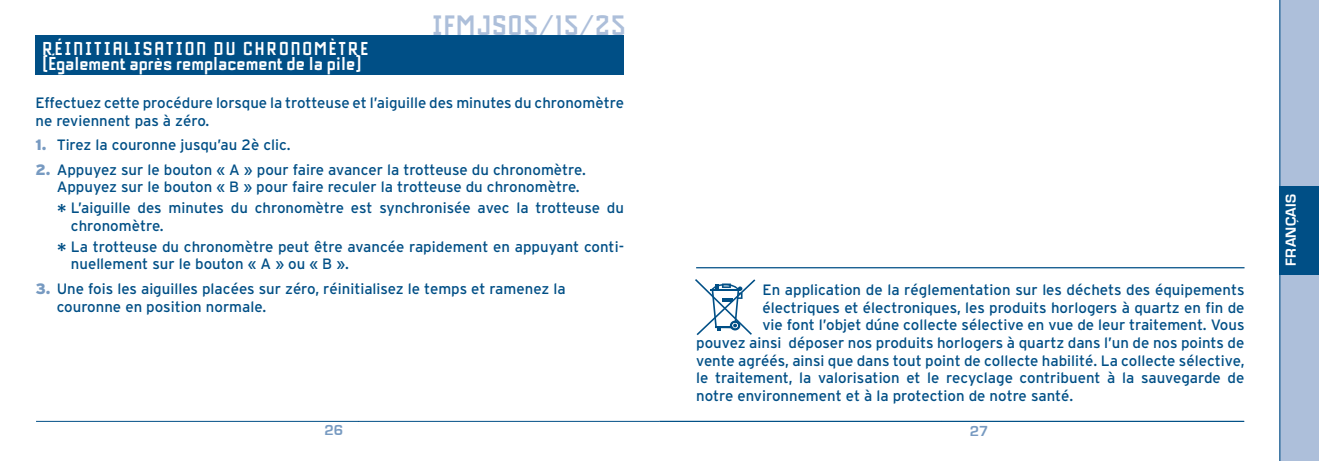
<style>
.page{position:relative;width:1319px;height:461px;background:#fff}
.page>*{position:absolute;margin:0;border:0;box-sizing:border-box;transform-origin:0 0}
.t1{font:700 30px "Drukpa";letter-spacing:.04em;color:#adbfda}
.t2{font:700 20px/15px "Drukpa";color:#fff}
.t3{font:15px/17.5px "Interstate";color:#004f86}
.t4{font:700 15px "Eurostile";letter-spacing:.025em;color:#fff}
.t5{font:700 15px "Eurostile";color:#779ac1}
.s1{font-weight:900;color:#779ac1}
.s2{font-size:20px}
</style>
<div class="page">
<hr style="left:359px;top:421px;width:300px;height:1px;background:#004f86">
<hr style="left:36px;top:421px;width:323px;height:1px;background:#004f86">
<hr style="left:659px;top:421px;width:282px;height:1px;background:#004f86">
<hr style="left:941px;top:421px;width:302px;height:1px;background:#004f86">
<div style="left:1278px;top:0;width:40px;height:461px;background:#adbfda"></div>
<div style="left:1278px;top:186px;width:40px;height:88px;background:#004f86"></div>
<hr style="left:1279px;top:0;width:1px;height:461px;background:#004f86">
<div style="left:35px;top:35px;width:589px;height:40px;background:#004f86"></div>
<svg style="left:695px;top:279px;width:60px;height:56px"></svg>
<hr style="left:696px;top:267px;width:548px;height:1px;background:#004f86">
<h1 class="t1" style="left:432px;top:9px;width:195px">IFMJS05/15/25</h1>
<h2 class="t2" style="left:43px;top:42px;width:327px">RÉINITIALISATION DU CHRONOMÈTRE (Également après remplacement de la pile)</h2>
<p class="t3" style="left:35px;top:94px;width:590px">Effectuez cette procédure lorsque la trotteuse et l’aiguille des minutes du chronomètre ne reviennent pas à zéro.</p>
<p class="t3" style="left:35px;top:136px;width:257px"><span class="s1">1.</span> Tirez la couronne jusqu’au 2è clic.</p>
<p class="t3" style="left:57px;top:160px;width:530px;text-indent:-21px"><span class="s1">2.</span> Appuyez sur le bouton « A » pour faire avancer la trotteuse du chronomètre.<br>Appuyez sur le bouton « B » pour faire reculer la trotteuse du chronomètre.</p>
<p class="t3" style="left:71px;top:199px;width:554px;text-indent:-14px"><span class="s2">*</span> L’aiguille des minutes du chronomètre est synchronisée avec la trotteuse du chronomètre.</p>
<p class="t3" style="left:71px;top:238px;width:554px;text-indent:-14px"><span class="s2">*</span> La trotteuse du chronomètre peut être avancée rapidement en appuyant conti&shy;nuellement sur le bouton « A » ou « B ».</p>
<p class="t3" style="left:57px;top:280px;width:510px;text-indent:-21px"><span class="s1">3.</span> Une fois les aiguilles placées sur zéro, réinitialisez le temps et ramenez la couronne en position normale.</p>
<p class="t3" style="left:762px;top:281px;width:483px">En application de la réglementation sur les déchets des équipements</p>
<p class="t3" style="left:762px;top:299px;width:483px">électriques et électroniques, les produits horlogers à quartz en fin de</p>
<p class="t3" style="left:762px;top:316px;width:483px">vie font l’objet dúne collecte sélective en vue de leur traitement. Vous</p>
<p class="t3" style="left:696px;top:334px;width:550px">pouvez ainsi déposer nos produits horlogers à quartz dans l’un de nos points de</p>
<p class="t3" style="left:696px;top:351px;width:549px">vente agréés, ainsi que dans tout point de collecte habilité. La collecte sélective,</p>
<p class="t3" style="left:696px;top:369px;width:549px">le traitement, la valorisation et le recyclage contribuent à la sauvegarde de</p>
<p class="t3" style="left:696px;top:386px;width:378px">notre environnement et à la protection de notre santé.</p>
<p class="t5" style="left:324px;top:422px;width:20px">26</p>
<p class="t5" style="left:969px;top:422px;width:20px">27</p>
<p class="t4" style="left:1282px;top:265px;width:74px;rotate:-90deg">Français</p>
</div>
